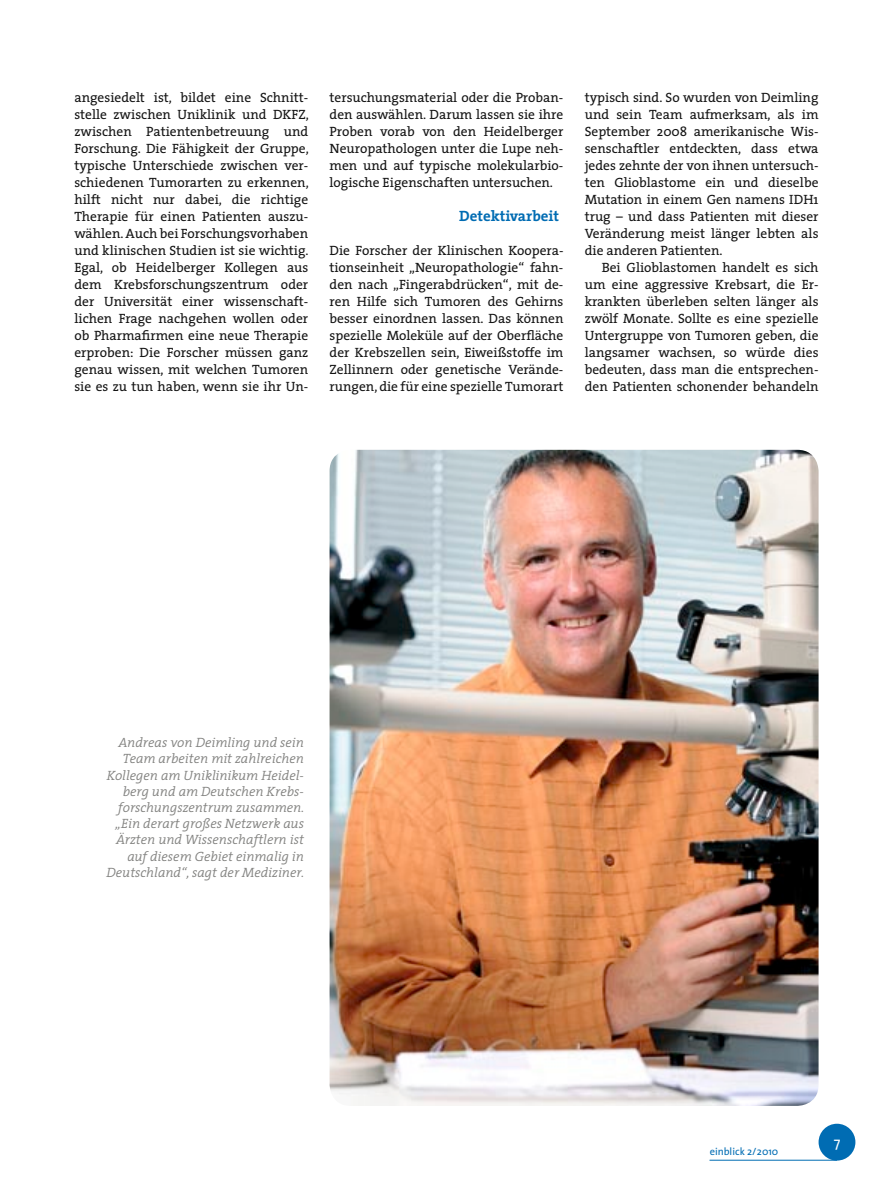
<style>
.page{position:relative;width:893px;height:1191px;background:#fff}
.page>*{position:absolute;margin:0;border:0;box-sizing:border-box;transform-origin:0 0}
.Zwischentitel_2{font:700 15px "The Serif";color:#006cb3}
.t1{font:14.25px "The Sans";color:#fff}
.Fließtext{font:13.5px/17px "The Serif";color:#141414;text-align:justify}
.Fließtext_Absatz_1_Zeile{font:13.5px/17px "The Serif";color:#141414;text-align:justify}
.Bildlegende{font:italic 300 13.5px/16.2px "The Serif";color:#828280;text-align:right}
.t2{font:10.5px "The Sans";color:#006cb3}
</style>
<div class="page">
<div style="left:819px;top:1123px;width:36px;height:37px;background:#006cb3;border-radius:50%"></div>
<hr style="left:710px;top:1159px;width:127px;height:1px;background:#006cb3">
<img style="left:330px;top:450px;width:488px;height:656px">
<p class="Fließtext" style="left:74px;top:89px;width:236px">angesiedelt ist, bildet eine Schnitt&shy;stelle zwischen Uniklinik und DKFZ, zwischen Patientenbetreuung und Forschung. Die Fähigkeit der Gruppe, typische Unterschiede zwischen ver&shy;schiedenen Tumorarten zu erkennen, hilft nicht nur dabei, die richtige Therapie für einen Patienten auszu&shy;wählen. Auch bei Forschungsvorhaben und klinischen Studien ist sie wichtig.<br>Egal, ob Heidelberger Kollegen aus dem Krebsforschungszentrum oder der Universität einer wissenschaft&shy;lichen Frage nachgehen wollen oder ob Pharmafirmen eine neue Therapie erproben: Die Forscher müssen ganz genau wissen, mit welchen Tumoren sie es zu tun haben, wenn sie ihr Un-</p>
<p class="Fließtext" style="left:330px;top:89px;width:235px">tersuchungsmaterial oder die Proban&shy;den auswählen. Darum lassen sie ihre Proben vorab von den Heidelberger Neuropathologen unter die Lupe neh&shy;men und auf typische molekularbio&shy;logische Eigenschaften untersuchen.</p>
<p class="Zwischentitel_2" style="left:459px;top:206px;width:102px">Detektivarbeit</p>
<p class="Fließtext_Absatz_1_Zeile" style="left:330px;top:242px;width:235px">Die Forscher der Klinischen Koopera&shy;tionseinheit „Neuropathologie“ fahn&shy;den nach „Fingerabdrücken“, mit de&shy;ren Hilfe sich Tumoren des Gehirns besser einordnen lassen. Das können spezielle Moleküle auf der Oberfläche der Krebszellen sein, Eiweißstoffe im Zellinnern oder genetische Verände&shy;rungen, die für eine spezielle Tumorart</p>
<p class="Fließtext_Absatz_1_Zeile" style="left:585px;top:89px;width:235px">typisch sind. So wurden von Deimling und sein Team aufmerksam, als im September 2008 amerikanische Wis&shy;senschaftler entdeckten, dass etwa jedes zehnte der von ihnen untersuch&shy;ten Glioblastome ein und dieselbe Mutation in einem Gen namens IDH1 trug – und dass Patienten mit dieser Veränderung meist länger lebten als die anderen Patienten.</p>
<p class="Fließtext" style="left:585px;top:259px;width:235px;text-indent:17px">Bei Glioblastomen handelt es sich um eine aggressive Krebsart, die Er&shy;krankten überleben selten länger als zwölf Monate. Sollte es eine spezielle Untergruppe von Tumoren geben, die langsamer wachsen, so würde dies bedeuten, dass man die entsprechen&shy;den Patienten schonender behandeln</p>
<p class="Bildlegende" style="left:106px;top:734px;width:199px">Andreas von Deimling und sein<br>Team arbeiten mit zahlreichen<br>Kollegen am Uniklinikum Heidel&shy;berg und am Deutschen Krebs&shy;forschungszentrum zusammen. „Ein derart großes Netzwerk aus<br>Ärzten und Wissenschaftlern ist auf diesem Gebiet einmalig in<br>Deutschland“, sagt der Mediziner.</p>
<p class="t2" style="left:710px;top:1144px;width:70px">einblick 2/2010</p>
<p class="t1" style="left:834px;top:1133px;width:8px">7</p>
</div>
